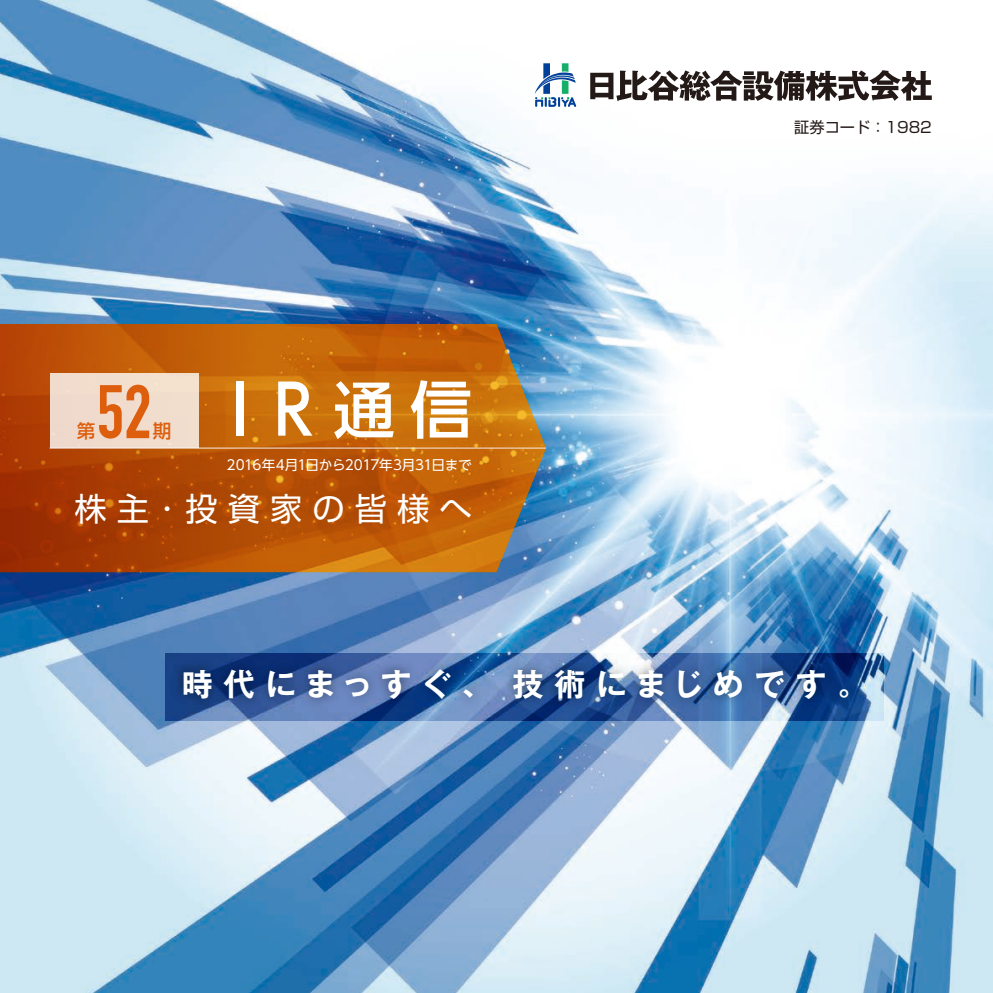
<style>
.page{position:relative;width:993px;height:993px;background:#fff}
.page>*{position:absolute;margin:0;border:0;box-sizing:border-box;transform-origin:0 0}
.t1{font:500 68.25px "UD Shin Go NT Pro";color:#fff;scale:.91 1}
.t2{font:32.2px "Shin Go Pro";letter-spacing:.31em;color:#fff}
.t3{font:700 30.97px "Gothic MB101 Pro De";letter-spacing:.31em;color:#fff}
.t4{font:500 18.55px "UD Shin Go NT Pro";color:#dd5f0e}
.t5{font:15.22px "Shin Go Pro";color:#231916}
.t6{font:13.65px "UD Shin Go NT Pro";letter-spacing:-.025em;color:#fff}
.s1{font-size:61.95px}
</style>
<div class="page">
<img style="left:0;top:0;width:992px;height:992px">
<img style="left:165px;top:653px;width:718px;height:66px">
<svg style="left:0;top:324px;width:546px;height:248px;background:#b65b10"></svg>
<div style="left:50px;top:373px;width:148px;height:75px;background:#f1dccd"></div>
<svg style="left:534px;top:63px;width:42px;height:44px"></svg>
<svg style="left:590px;top:70px;width:341px;height:31px"></svg>
<hr style="left:50px;top:447px;width:496px;height:1px;background:#fff">
<svg style="left:99px;top:384px;width:50px;height:54px"></svg>
<h3 class="t4" style="left:77px;top:416px;width:20px">第</h3>
<h3 class="t4" style="left:153px;top:416px;width:20px">期</h3>
<h1 class="t1" style="left:231px;top:354px;width:266px">IR<span class="s1">通信</span></h1>
<p class="t6" style="left:226px;top:454px;width:247px">2016年4月1日から2017年3月31日まで</p>
<h2 class="t2" style="left:74px;top:482px;width:398px">株主･投資家の皆様へ</h2>
<p class="t5" style="left:794px;top:114px;width:139px">証券コード：1982</p>
<h3 class="t3" style="left:182px;top:658px;width:688px">時代にまっすぐ、 技術にまじめです。</h3>
</div>
